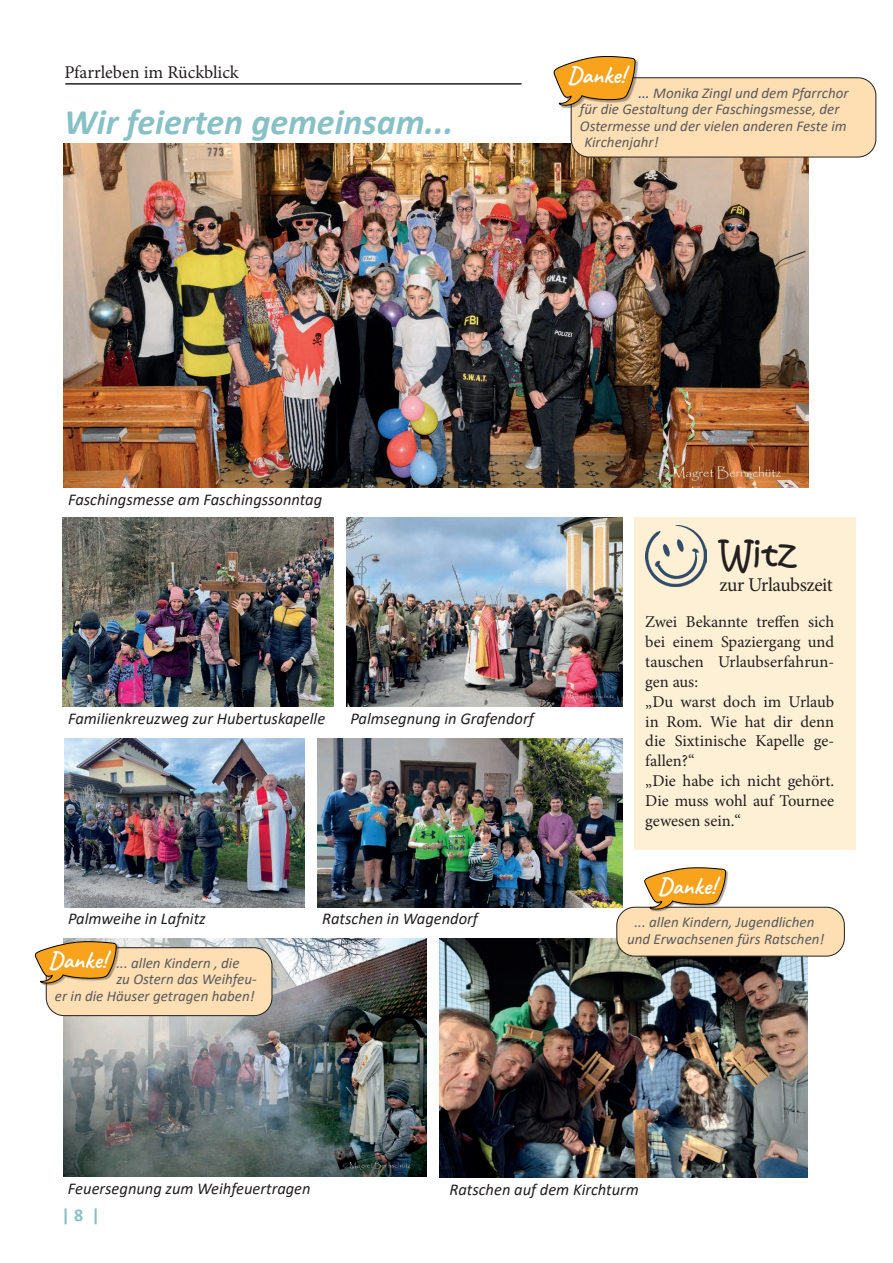
<style>
.page{position:relative;width:893px;height:1263px;background:#fff}
.page>*{position:absolute;margin:0;border:0;box-sizing:border-box;transform-origin:0 0}
.t1{font:italic 700 36px "Calibri";color:#88c1c5}
.t2{font:34.5px "Kristen ITC";color:#231f20}
.t3{font:700 23.85px "Caveat";color:#fff}
.t4{font:19.5px "Minion Pro";letter-spacing:-.02em;color:#231f20}
.t5{font:18px "Minion Pro";color:#231f20}
.t6{font:700 18px "Calibri";color:#88c1c5}
.t7{font:16.5px/19.8px "Minion Pro";color:#231f20}
.t8{font:italic 16.5px "Calibri";color:#231f20}
.t9{font:italic 15px/16.5px "Calibri";color:#5a5a5d;text-align:center}
.s1{color:#253f8e}
</style>
<div class="page">
<img style="left:64px;top:144px;width:744px;height:344px">
<img style="left:65px;top:738px;width:240px;height:169px">
<hr style="left:65px;top:83px;width:457px;height:2px;background:#231f20">
<img style="left:64px;top:938px;width:363px;height:238px">
<img style="left:439px;top:938px;width:369px;height:239px">
<div style="left:571px;top:78px;width:305px;height:79px;background:#fedeb3;border-radius:18px"></div>
<div style="left:571px;top:78px;width:305px;height:79px;border:1px solid #231f20;border-radius:18px"></div>
<div style="left:555px;top:57px;width:83px;height:51px;background:#231f20;opacity:.38"></div>
<svg style="left:553px;top:56px;width:82px;height:50px"></svg>
<img style="left:63px;top:517px;width:271px;height:190px">
<img style="left:346px;top:517px;width:276px;height:190px">
<img style="left:318px;top:738px;width:304px;height:169px">
<div style="left:635px;top:518px;width:221px;height:332px;background:#fdf0d5"></div>
<img style="left:645px;top:526px;width:62px;height:61px">
<div style="left:617px;top:907px;width:227px;height:49px;background:#fedeb3;border-radius:18px"></div>
<div style="left:617px;top:907px;width:227px;height:49px;border:1px solid #231f20;border-radius:18px"></div>
<div style="left:645px;top:868px;width:83px;height:44px;background:#231f20;opacity:.38"></div>
<svg style="left:643px;top:867px;width:83px;height:43px"></svg>
<div style="left:46px;top:948px;width:226px;height:68px;background:#fedeb3;border-radius:18px"></div>
<div style="left:46px;top:947px;width:226px;height:69px;border:1px solid #231f20;border-radius:18px"></div>
<div style="left:36px;top:942px;width:83px;height:44px;background:#231f20;opacity:.38"></div>
<svg style="left:34px;top:941px;width:82px;height:43px"></svg>
<p class="t5" style="left:64px;top:60px;width:176px">Pfarrleben im Rückblick</p>
<h1 class="t1" style="left:64px;top:97px;width:391px">Wir feierten gemeinsam...</h1>
<h3 class="t3" style="left:567px;top:60px;width:59px">Danke!</h3>
<p class="t9" style="left:638px;top:84px;width:212px"><span class="s1">...</span> Monika Zingl und dem Pfarrchor</p>
<p class="t9" style="left:580px;top:100px;width:261px">für die Gestaltung der Faschingsmesse, der</p>
<p class="t9" style="left:580px;top:117px;width:268px">Ostermesse und der vielen anderen Feste im</p>
<p class="t9" style="left:584px;top:133px;width:76px">Kirchenjahr!</p>
<p class="t8" style="left:68px;top:488px;width:256px">Faschingsmesse am Faschingssonntag</p>
<p class="t8" style="left:68px;top:707px;width:259px">Familienkreuzweg zur Hubertuskapelle</p>
<p class="t8" style="left:350px;top:707px;width:185px">Palmsegnung in Grafendorf</p>
<p class="t8" style="left:68px;top:907px;width:139px">Palmweihe in Lafnitz</p>
<h3 class="t3" style="left:49px;top:945px;width:59px">Danke!</h3>
<p class="t9" style="left:116px;top:954px;width:125px">... allen Kindern , die</p>
<p class="t9" style="left:116px;top:970px;width:142px">zu Ostern das Weihfeu-</p>
<p class="t9" style="left:55px;top:987px;width:201px">er in die Häuser getragen haben!</p>
<p class="t8" style="left:322px;top:907px;width:157px">Ratschen in Wagendorf</p>
<h2 class="t2" style="left:719px;top:533px;width:78px">Witz</h2>
<h3 class="t4" style="left:719px;top:572px;width:115px">zur Urlaubszeit</h3>
<p class="t7" style="left:645px;top:612px;width:191px">Zwei Bekannte treffen sich bei einem Spaziergang und tauschen Urlaubserfahrun&shy;gen aus:<br>„Du warst doch im Urlaub in Rom. Wie hat dir denn die Sixtinische Kapelle ge&shy;fallen?“<br>„Die habe ich nicht gehört.<br>Die muss wohl auf Tournee gewesen sein.“</p>
<h3 class="t3" style="left:658px;top:871px;width:59px">Danke!</h3>
<p class="t9" style="left:627px;top:913px;width:199px">... allen Kindern, Jugendlichen und Erwachsenen fürs Ratschen!</p>
<p class="t8" style="left:68px;top:1177px;width:244px">Feuersegnung zum Weihfeuertragen</p>
<p class="t6" style="left:62px;top:1202px;width:40px">| 8 |</p>
<p class="t8" style="left:449px;top:1178px;width:191px">Ratschen auf dem Kirchturm</p>
</div>
